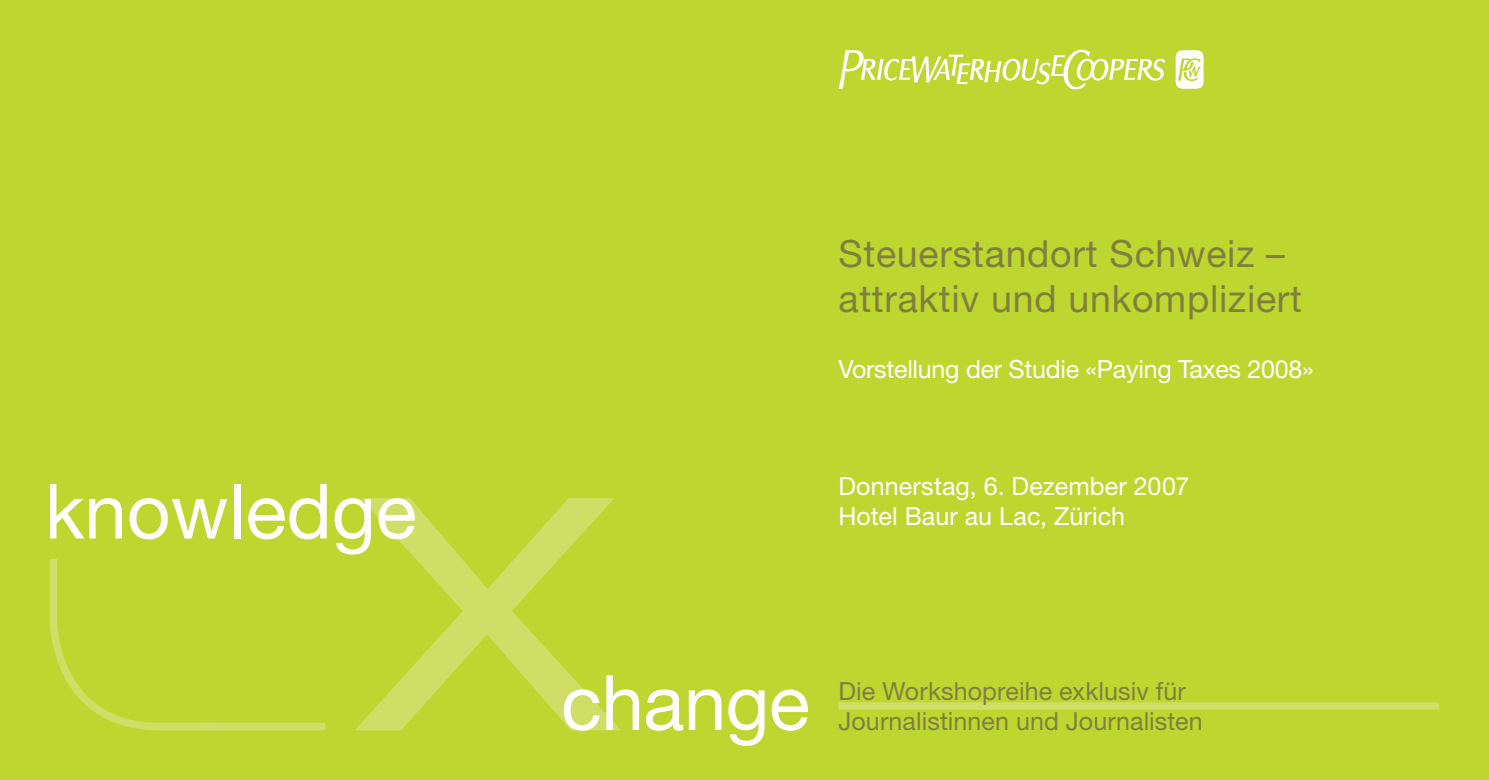
<style>
.page{position:relative;width:1489px;height:780px;background:#fff}
.page>*{position:absolute;margin:0;border:0;box-sizing:border-box;transform-origin:0 0}
.t1{font:76.25px "Helvetica Neue LT Std";color:#fff}
.t2{font:37.5px/45px "Helvetica Neue LT Std";letter-spacing:.02em;color:#7e813e}
.t3{font:25px "Helvetica Neue LT Std";letter-spacing:-.01em;color:#fff}
.t4{font:25px/30px "Helvetica Neue LT Std";letter-spacing:.005em;color:#7e813e}
</style>
<div class="page">
<div style="left:0;top:0;width:1488px;height:780px;background:#bed630"></div>
<svg style="left:838px;top:50px;width:326px;height:39px"></svg>
<svg style="left:1175px;top:50px;width:28px;height:39px"></svg>
<svg style="left:355px;top:498px;width:266px;height:232px"></svg>
<div style="left:838px;top:702px;width:601px;height:7px;background:#cede67"></div>
<div style="left:199px;top:722px;width:126px;height:8px;background:#cede67"></div>
<p class="t1" style="left:45px;top:466px;width:373px">knowledge</p>
<p class="t2" style="left:838px;top:231px;width:465px">Steuerstandort Schweiz – attraktiv und unkompliziert</p>
<p class="t3" style="left:838px;top:354px;width:477px">Vorstellung der Studie «Paying Taxes 2008»</p>
<p class="t3" style="left:838px;top:471px;width:352px">Donnerstag, 6. Dezember 2007</p>
<p class="t3" style="left:838px;top:501px;width:288px">Hotel Baur au Lac, Zürich</p>
<p class="t1" style="left:561px;top:657px;width:250px">change</p>
<p class="t4" style="left:838px;top:676px;width:366px">Die Workshopreihe exklusiv für<br>Journalistinnen und Journalisten</p>
</div>
